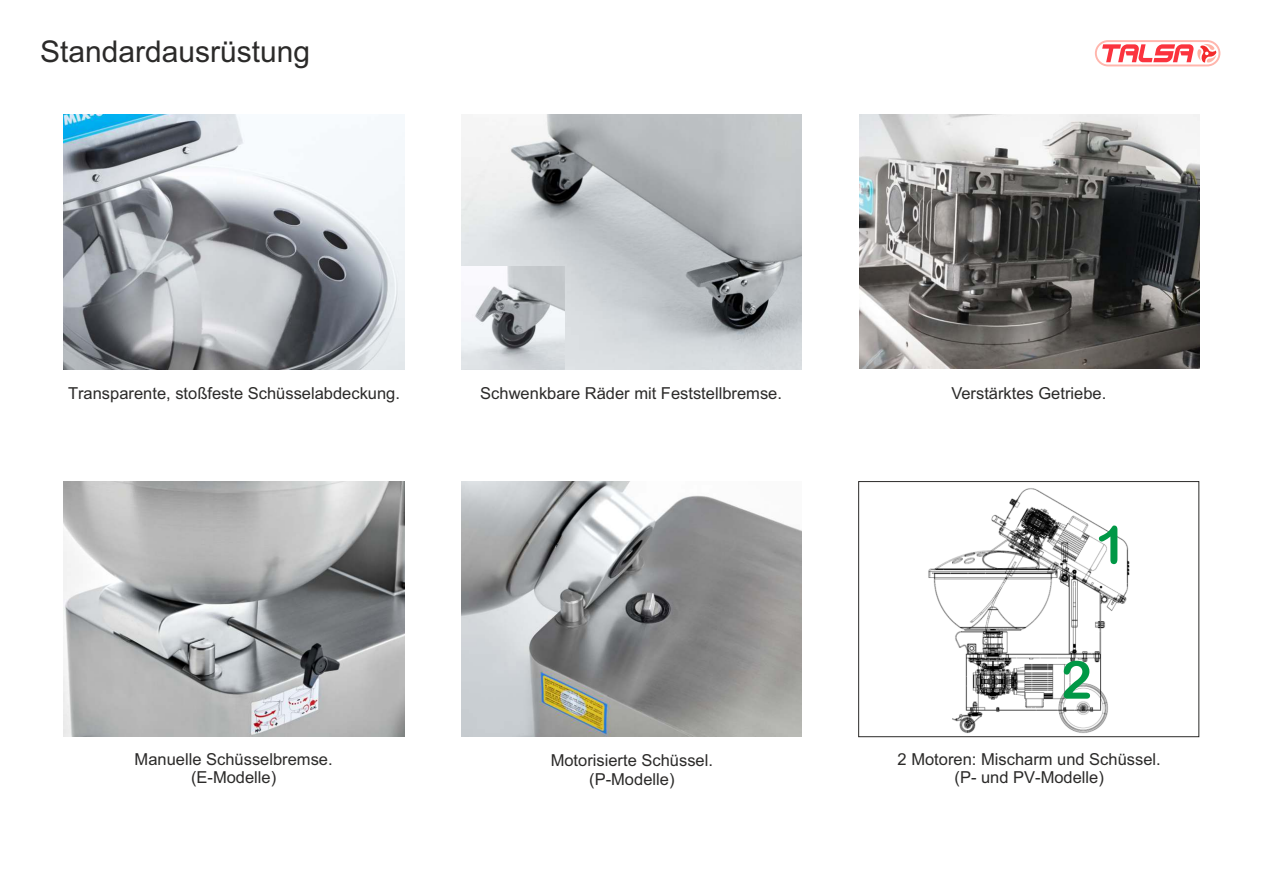
<style>
.page{position:relative;width:1263px;height:893px;background:#fff}
.page>*{position:absolute;margin:0;border:0;box-sizing:border-box;transform-origin:0 0}
.t1{font:52.65px "Arial Rounded MT Bold";color:#009846}
.t2{font:30px "Arial";color:#2b2a29}
.t3{font:16.5px/18.5px "Arial";color:#2b2a29;text-align:center}
</style>
<div class="page">
<img style="left:462px;top:482px;width:340px;height:255px">
<img style="left:461px;top:114px;width:341px;height:255px">
<img style="left:461px;top:266px;width:104px;height:103px">
<img style="left:64px;top:114px;width:340px;height:255px">
<img style="left:859px;top:114px;width:340px;height:255px">
<img style="left:928px;top:488px;width:202px;height:245px">
<div style="left:858px;top:481px;width:341px;height:256px;border:1px solid #2b2a29"></div>
<img style="left:64px;top:482px;width:340px;height:255px">
<div style="left:1095px;top:40px;width:125px;height:26px;border:2px solid #ffb6ad;border-radius:12px"></div>
<svg style="left:1102px;top:43px;width:114px;height:20px"></svg>
<h2 class="t2" style="left:40px;top:40px;width:272px">Standardausrüstung</h2>
<p class="t3" style="left:68px;top:385px;width:333px">Transparente, stoßfeste Schüsselabdeckung.</p>
<p class="t3" style="left:951px;top:385px;width:156px">Verstärktes Getriebe.</p>
<p class="t3" style="left:480px;top:385px;width:303px">Schwenkbare Räder mit Feststellbremse.</p>
<h1 class="t1" style="left:1095px;top:525px;width:33px">1</h1>
<h1 class="t1" style="left:1061px;top:660px;width:33px">2</h1>
<p class="t3" style="left:135px;top:751px;width:200px">Manuelle Schüsselbremse. (E-Modelle)</p>
<p class="t3" style="left:898px;top:751px;width:265px">2 Motoren: Mischarm und Schüssel. (P- und PV-Modelle)</p>
<p class="t3" style="left:551px;top:753px;width:164px">Motorisierte Schüssel. (P-Modelle)</p>
</div>
